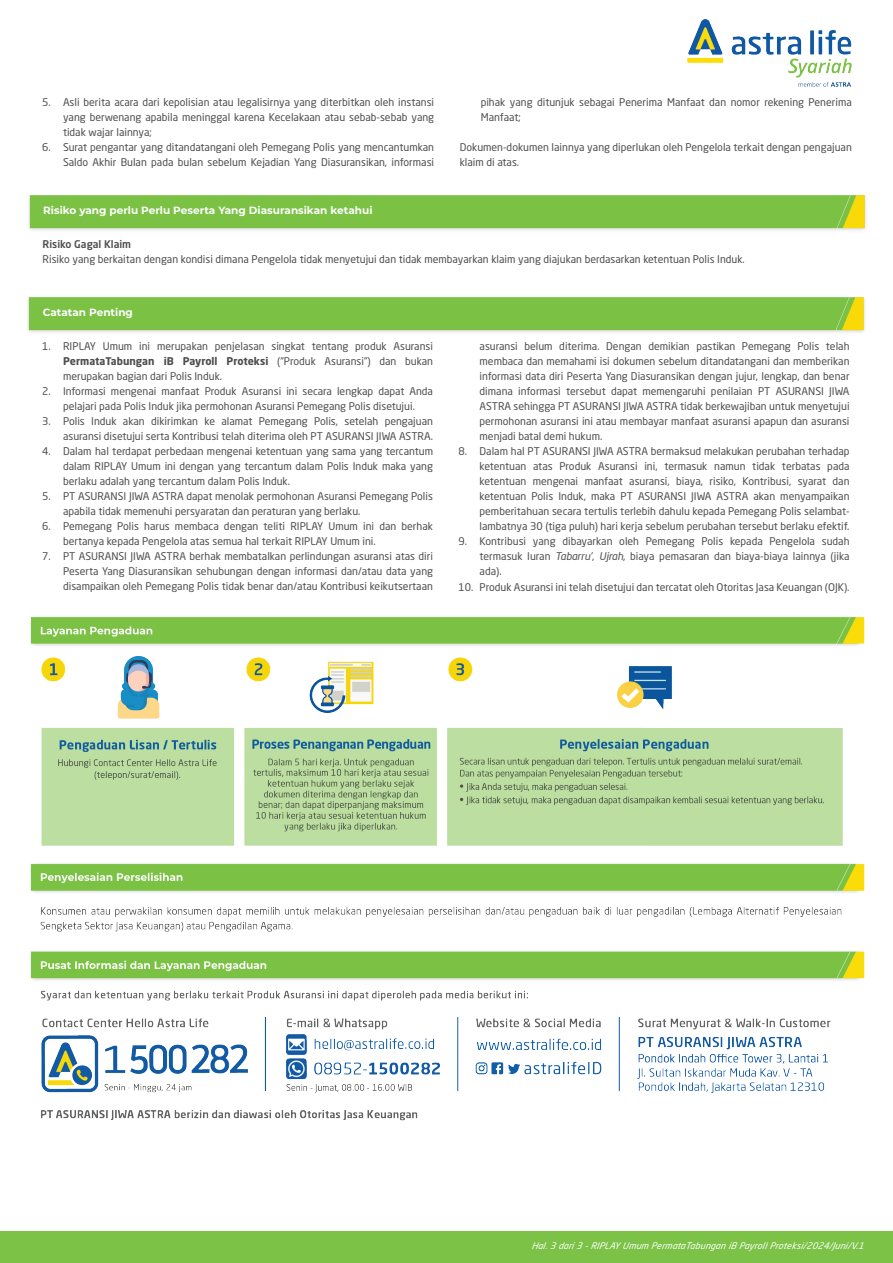
<style>
.page{position:relative;width:893px;height:1263px;background:#fff}
.page>*{position:absolute;margin:0;border:0;box-sizing:border-box;transform-origin:0 0}
.t1{font:10.5px/15px "Neo Sans Pro";color:#4d4e4f;text-align:justify}
.t2{font:700 10.5px "Montserrat";color:#fff}
.t3{font:500 10.5px "Neo Sans Pro";color:#4d4e4f}
.t4{font:italic 9px "Neo Sans Pro";letter-spacing:.02em;color:#fff}
.s1{font-weight:700}
.s2{font-style:italic}
</style>
<div class="page">
<img style="left:687px;top:20px;width:165px;height:67px">
<div style="left:0;top:1231px;width:893px;height:32px;background:#7bc246"></div>
<img style="left:28px;top:195px;width:838px;height:36px">
<img style="left:27px;top:297px;width:838px;height:36px">
<img style="left:30px;top:617px;width:834px;height:504px">
<p class="t1" style="left:63px;top:94px;width:373px;text-indent:-21px">5. Asli berita acara dari kepolisian atau legalisirnya yang diterbitkan oleh instansi yang berwenang apabila meninggal karena Kecelakaan atau sebab-sebab yang tidak wajar lainnya;</p>
<p class="t1" style="left:42px;top:139px;width:394px;text-align:right">6. Surat pengantar yang ditandatangani oleh Pemegang Polis yang mencantumkan<br>Saldo Akhir Bulan pada bulan sebelum Kejadian Yang Diasuransikan, informasi</p>
<p class="t1" style="left:481px;top:94px;width:373px">pihak yang ditunjuk sebagai Penerima Manfaat dan nomor rekening Penerima<br>Manfaat;</p>
<p class="t1" style="left:460px;top:139px;width:394px">Dokumen-dokumen lainnya yang diperlukan oleh Pengelola terkait dengan pengajuan klaim di atas.</p>
<p class="t2" style="left:43px;top:203px;width:331px">Risiko yang perlu Perlu Peserta Yang Diasuransikan ketahui</p>
<p class="t3" style="left:43px;top:238px;width:90px">Risiko Gagal Klaim</p>
<p class="t1" style="left:43px;top:252px;width:704px">Risiko yang berkaitan dengan kondisi dimana Pengelola tidak menyetujui dan tidak membayarkan klaim yang diajukan berdasarkan ketentuan Polis Induk.</p>
<p class="t2" style="left:43px;top:305px;width:92px">Catatan Penting</p>
<p class="t1" style="left:63px;top:339px;width:371px;text-indent:-21px">1. RIPLAY Umum ini merupakan penjelasan singkat tentang produk Asuransi <span class="s1">PermataTabungan iB Payroll Proteksi</span> (“Produk Asuransi”) dan bukan merupakan bagian dari Polis Induk.</p>
<p class="t1" style="left:42px;top:384px;width:392px;text-align:center">2. Informasi mengenai manfaat Produk Asuransi ini secara lengkap dapat Anda pelajari pada Polis Induk jika permohonan Asuransi Pemegang Polis disetujui.</p>
<p class="t1" style="left:42px;top:414px;width:392px;text-align:right">3. Polis Induk akan dikirimkan ke alamat Pemegang Polis, setelah pengajuan asuransi disetujui serta Kontribusi telah diterima oleh PT ASURANSI JIWA ASTRA.</p>
<p class="t1" style="left:63px;top:444px;width:371px;text-indent:-21px">4. Dalam hal terdapat perbedaan mengenai ketentuan yang sama yang tercantum dalam RIPLAY Umum ini dengan yang tercantum dalam Polis Induk maka yang berlaku adalah yang tercantum dalam Polis Induk.</p>
<p class="t1" style="left:63px;top:489px;width:371px;text-indent:-21px">5. PT ASURANSI JIWA ASTRA dapat menolak permohonan Asuransi Pemegang Polis apabila tidak memenuhi persyaratan dan peraturan yang berlaku.</p>
<p class="t1" style="left:63px;top:519px;width:371px;text-indent:-21px">6. Pemegang Polis harus membaca dengan teliti RIPLAY Umum ini dan berhak bertanya kepada Pengelola atas semua hal terkait RIPLAY Umum ini.</p>
<p class="t1" style="left:63px;top:549px;width:371px;text-indent:-21px">7. PT ASURANSI JIWA ASTRA berhak membatalkan perlindungan asuransi atas diri Peserta Yang Diasuransikan sehubungan dengan informasi dan/atau data yang disampaikan oleh Pemegang Polis tidak benar dan/atau Kontribusi keikutsertaan</p>
<p class="t1" style="left:480px;top:339px;width:371px">asuransi belum diterima. Dengan demikian pastikan Pemegang Polis telah membaca dan memahami isi dokumen sebelum ditandatangani dan memberikan informasi data diri Peserta Yang Diasuransikan dengan jujur, lengkap, dan benar dimana informasi tersebut dapat memengaruhi penilaian PT ASURANSI JIWA ASTRA sehingga PT ASURANSI JIWA ASTRA tidak berkewajiban untuk menyetujui permohonan asuransi ini atau membayar manfaat asuransi apapun dan asuransi menjadi batal demi hukum.</p>
<p class="t1" style="left:480px;top:444px;width:371px;text-indent:-21px">8. Dalam hal PT ASURANSI JIWA ASTRA bermaksud melakukan perubahan terhadap ketentuan atas Produk Asuransi ini, termasuk namun tidak terbatas pada ketentuan mengenai manfaat asuransi, biaya, risiko, Kontribusi, syarat dan ketentuan Polis Induk, maka PT ASURANSI JIWA ASTRA akan menyampaikan pemberitahuan secara tertulis terlebih dahulu kepada Pemegang Polis selambat&shy;lambatnya 30 (tiga puluh) hari kerja sebelum perubahan tersebut berlaku efektif.</p>
<p class="t1" style="left:480px;top:534px;width:371px;text-indent:-21px">9. Kontribusi yang dibayarkan oleh Pemegang Polis kepada Pengelola sudah termasuk Iuran <span class="s2">Tabarru’</span>, <span class="s2">Ujrah</span>, biaya pemasaran dan biaya-biaya lainnya (jika ada).</p>
<p class="t1" style="left:459px;top:579px;width:392px">10. Produk Asuransi ini telah disetujui dan tercatat oleh Otoritas Jasa Keuangan (OJK).</p>
<p class="t4" style="left:531px;top:1240px;width:336px">Hal. 3 dari 3 - RIPLAY Umum PermataTabungan iB Payroll Proteksi/2024/Juni/V.1</p>
</div>
